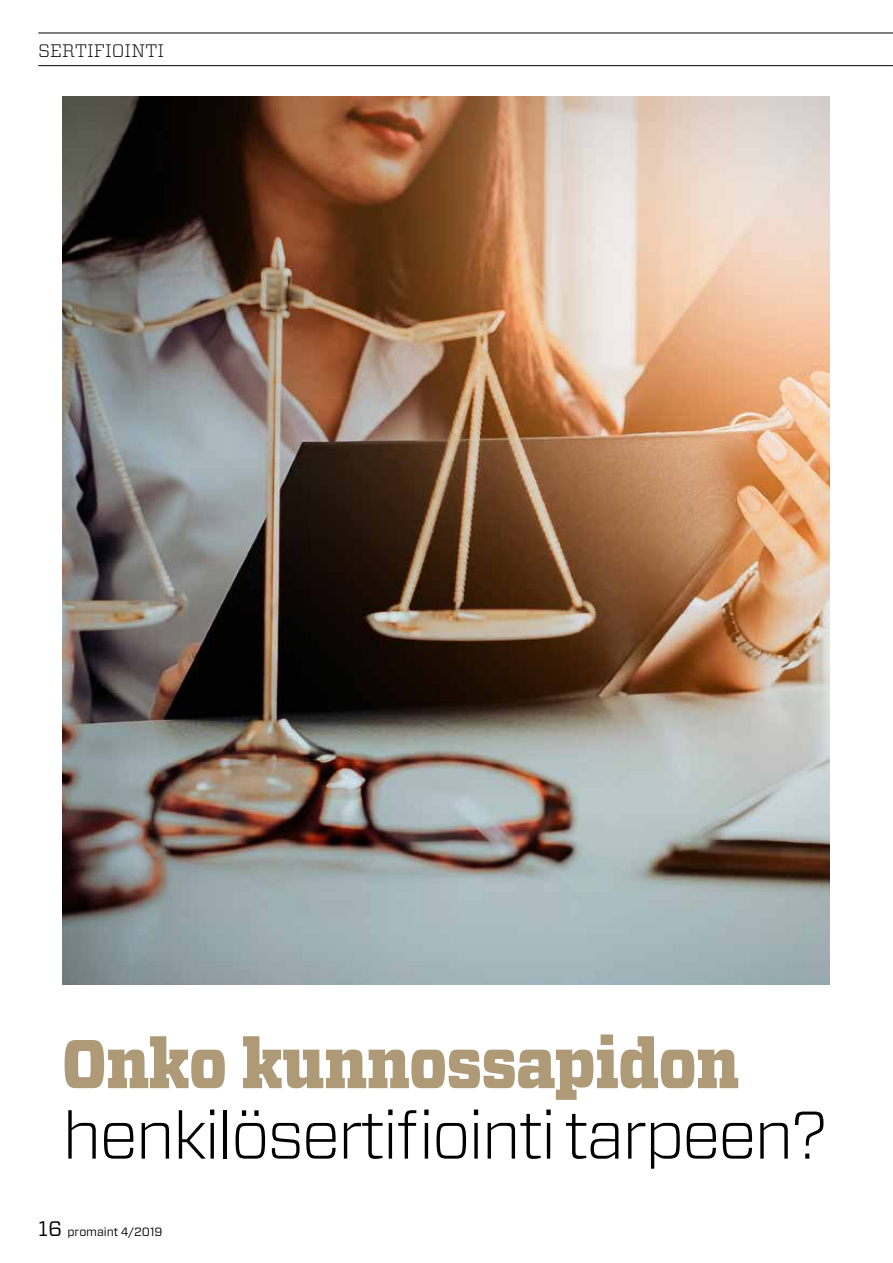
<style>
.page{position:relative;width:893px;height:1263px;background:#fff}
.page>*{position:absolute;margin:0;border:0;box-sizing:border-box;transform-origin:0 0}
.t1{font:900 68.85px "Vitesse";letter-spacing:-.01em;color:#ae9a77;scale:.91 1}
.t2{font:300 67.2px "Vitesse Sans";letter-spacing:-.04em;color:#000}
.t3{font:300 18px "Vitesse";color:#000}
.t4{font:12px "Vitesse Sans";letter-spacing:-.005em;color:#000}
.s1{font-family:"Vitesse";font-size:21px}
</style>
<div class="page">
<img style="left:62px;top:97px;width:767px;height:887px">
<hr style="left:38px;top:33px;width:855px;height:1px;background:#000">
<hr style="left:38px;top:65px;width:855px;height:1px;background:#000">
<p class="t3" style="left:38px;top:38px;width:128px">SERTIFIOINTI</p>
<p class="t1" style="left:62px;top:1018px;width:745px">Onko kunnossapidon</p>
<p class="t2" style="left:62px;top:1089px;width:767px">henkilösertifiointi tarpeen?</p>
<p class="t4" style="left:38px;top:1224px;width:126px"><span class="s1">16</span> promaint 4/2019</p>
</div>
